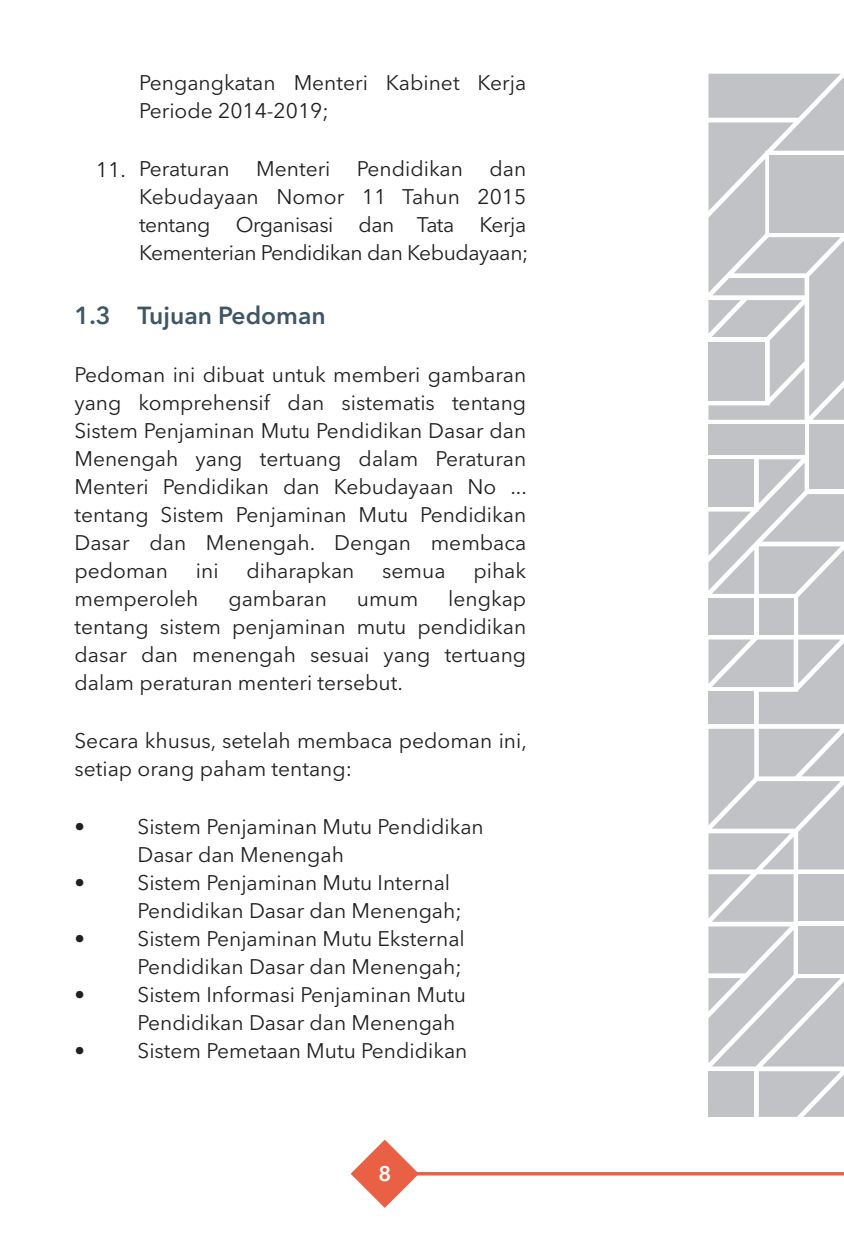
<style>
.page{position:relative;width:844px;height:1241px;background:#fff}
.page>*{position:absolute;margin:0;border:0;box-sizing:border-box;transform-origin:0 0}
.t1{font:600 24.5px "Avenir Next LT Pro";color:#3f5666}
.t2{font:21px/28px "Avenir Next LT Pro";color:#221f1f}
.t3{font:600 21px "Avenir Next LT Pro";color:#fff}
</style>
<div class="page">
<svg style="left:419px;top:1172px;width:424px;height:3px"></svg>
<svg style="left:350px;top:1139px;width:69px;height:68px"></svg>
<div style="left:708px;top:424px;width:96px;height:30px;background:#c0c2c6"></div>
<svg style="left:708px;top:459px;width:135px;height:657px;background:#c9cbce"></svg>
<div style="left:808px;top:424px;width:35px;height:65px;background:#c0c2c6"></div>
<svg style="left:708px;top:74px;width:135px;height:345px;background:#c8cacd"></svg>
<p class="t2" style="left:96px;top:157px;width:31px">11.</p>
<p class="t2" style="left:139px;top:71px;width:388px">Pengangkatan Menteri Kabinet Kerja<br>Periode 2014-2019;</p>
<p class="t2" style="left:139px;top:157px;width:92px">Peraturan</p>
<p class="t2" style="left:256px;top:157px;width:76px">Menteri</p>
<p class="t2" style="left:357px;top:157px;width:108px">Pendidikan</p>
<p class="t2" style="left:139px;top:157px;width:390px;text-align:justify;text-indent:350px">dan Kebudayaan Nomor 11 Tahun 2015 tentang Organisasi dan Tata Kerja Kementerian Pendidikan dan Kebudayaan;</p>
<p class="t1" style="left:74px;top:305px;width:253px">1.3 Tujuan Pedoman</p>
<p class="t2" style="left:74px;top:362px;width:454px;text-align:justify">Pedoman ini dibuat untuk memberi gambaran yang komprehensif dan sistematis tentang Sistem Penjaminan Mutu Pendidikan Dasar dan Menengah yang tertuang dalam Peraturan Menteri Pendidikan dan Kebudayaan No ... tentang Sistem Penjaminan Mutu Pendidikan Dasar dan Menengah. Dengan membaca pedoman</p>
<p class="t2" style="left:196px;top:558px;width:24px">ini</p>
<p class="t2" style="left:246px;top:558px;width:109px">diharapkan</p>
<p class="t2" style="left:382px;top:558px;width:65px">semua</p>
<p class="t2" style="left:473px;top:558px;width:54px">pihak</p>
<p class="t2" style="left:74px;top:586px;width:453px;text-align:justify;text-indent:373px">lengkap tentang sistem penjaminan mutu pendidikan dasar dan menengah sesuai yang tertuang dalam peraturan menteri tersebut.</p>
<p class="t2" style="left:74px;top:728px;width:454px">Secara khusus, setelah membaca pedoman ini, setiap orang paham tentang:</p>
<p class="t2" style="left:74px;top:586px;width:126px">memperoleh</p>
<p class="t2" style="left:228px;top:586px;width:100px">gambaran</p>
<p class="t2" style="left:357px;top:586px;width:63px">umum</p>
<p class="t2" style="left:74px;top:812px;width:12px">•</p>
<p class="t2" style="left:137px;top:812px;width:347px">Sistem Penjaminan Mutu Pendidikan<br>Dasar dan Menengah</p>
<p class="t2" style="left:74px;top:868px;width:12px">•</p>
<p class="t2" style="left:137px;top:868px;width:325px">Sistem Penjaminan Mutu Internal<br>Pendidikan Dasar dan Menengah;</p>
<p class="t2" style="left:74px;top:924px;width:12px">•</p>
<p class="t2" style="left:137px;top:924px;width:329px">Sistem Penjaminan Mutu Eksternal<br>Pendidikan Dasar dan Menengah;</p>
<p class="t2" style="left:74px;top:980px;width:12px">•</p>
<p class="t2" style="left:137px;top:980px;width:330px">Sistem Informasi Penjaminan Mutu<br>Pendidikan Dasar dan Menengah</p>
<p class="t2" style="left:74px;top:1036px;width:12px">•</p>
<p class="t2" style="left:137px;top:1036px;width:331px">Sistem Pemetaan Mutu Pendidikan</p>
<p class="t3" style="left:378px;top:1164px;width:14px">8</p>
</div>
